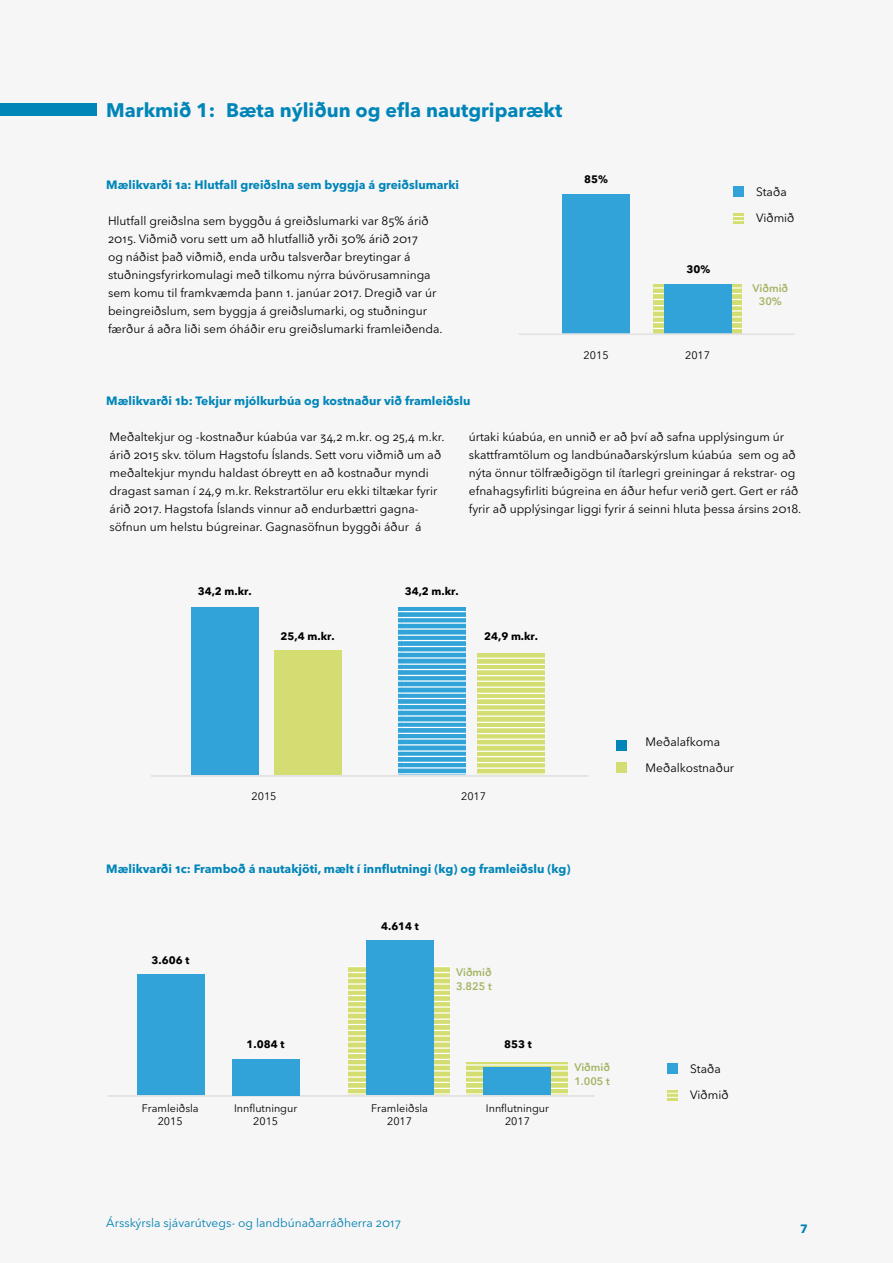
<style>
.page{position:relative;width:893px;height:1263px;background:#f6f6f6}
.page>*{position:absolute;margin:0;border:0;box-sizing:border-box;transform-origin:0 0}
.t1{font:700 19.5px "Avenir Next LT Pro";color:#0085b9}
.t2{font:12px/18px "Avenir Next LT Pro";color:#000}
.t3{font:700 12px "Avenir Next LT Pro";color:#0085b9}
.t4{font:12px "Avenir Next LT Pro";color:#0085b9}
.t5{font:10.8px/12.6px "Avenir Next LT Pro";color:#000;text-align:center}
.t6{font:700 10.8px "Avenir Next LT Pro";color:#000}
.t7{font:600 10.8px/13.6px "Avenir Next LT Pro";color:#a3b462}
</style>
<div class="page">
<div style="left:0;top:104px;width:96px;height:12px;background:#0085b9"></div>
<svg style="left:653px;top:284px;width:89px;height:49px"></svg>
<div style="left:562px;top:194px;width:68px;height:139px;background:#32a3d8"></div>
<div style="left:664px;top:284px;width:67px;height:49px;background:#32a3d8"></div>
<hr style="left:519px;top:333px;width:276px;height:2px;background:#e3e3e3">
<div style="left:274px;top:650px;width:67px;height:125px;background:#d3dd71"></div>
<div style="left:192px;top:607px;width:67px;height:168px;background:#32a3d8"></div>
<hr style="left:151px;top:775px;width:438px;height:2px;background:#e3e3e3">
<svg style="left:398px;top:607px;width:68px;height:168px;fill:#32a3d8"></svg>
<svg style="left:477px;top:653px;width:68px;height:122px;fill:#d3dd71"></svg>
<div style="left:733px;top:187px;width:11px;height:10px;background:#32a3d8"></div>
<svg style="left:733px;top:213px;width:11px;height:11px"></svg>
<svg style="left:733px;top:216px;width:11px;height:5px"></svg>
<div style="left:617px;top:740px;width:10px;height:10px;background:#0085b9"></div>
<div style="left:617px;top:763px;width:10px;height:10px;background:#d3dd71"></div>
<svg style="left:349px;top:966px;width:101px;height:129px;fill:#d3dd71"></svg>
<svg style="left:467px;top:1062px;width:101px;height:33px"></svg>
<div style="left:137px;top:974px;width:67px;height:122px;background:#32a3d8"></div>
<div style="left:366px;top:940px;width:67px;height:155px;background:#32a3d8"></div>
<div style="left:483px;top:1067px;width:68px;height:28px;background:#32a3d8"></div>
<hr style="left:108px;top:1095px;width:487px;height:2px;background:#e3e3e3">
<div style="left:232px;top:1059px;width:67px;height:37px;background:#32a3d8"></div>
<div style="left:667px;top:1063px;width:11px;height:11px;background:#32a3d8"></div>
<svg style="left:667px;top:1090px;width:11px;height:10px"></svg>
<svg style="left:667px;top:1093px;width:11px;height:5px"></svg>
<h1 class="t1" style="left:106px;top:98px;width:458px">Markmið 1: Bæta nýliðun og efla nautgriparækt</h1>
<p class="t3" style="left:106px;top:177px;width:354px">Mælikvarði 1a: Hlutfall greiðslna sem byggja á greiðslumarki</p>
<p class="t2" style="left:108px;top:212px;width:336px">Hlutfall greiðslna sem byggðu á greiðslumarki var 85% árið 2015. Viðmið voru sett um að hlutfallið yrði 30% árið 2017<br>og náðist það viðmið, enda urðu talsverðar breytingar á stuðningsfyrirkomulagi með tilkomu nýrra búvörusamninga sem komu til framkvæmda þann 1. janúar 2017. Dregið var úr beingreiðslum, sem byggja á greiðslumarki, og stuðningur færður á aðra liði sem óháðir eru greiðslumarki framleiðenda.</p>
<p class="t3" style="left:106px;top:393px;width:366px">Mælikvarði 1b: Tekjur mjólkurbúa og kostnaður við framleiðslu</p>
<p class="t6" style="left:584px;top:172px;width:25px">85%</p>
<p class="t6" style="left:686px;top:263px;width:25px">30%</p>
<p class="t5" style="left:584px;top:348px;width:27px">2015</p>
<p class="t5" style="left:685px;top:348px;width:27px">2017</p>
<p class="t2" style="left:756px;top:179px;width:40px;line-height:26.1px">Staða<br>Viðmið</p>
<p class="t7" style="left:753px;top:281px;width:37px;text-align:center">Viðmið<br>30%</p>
<p class="t2" style="left:110px;top:428px;width:337px">Meðaltekjur og -kostnaður kúabúa var 34,2 m.kr. og 25,4 m.kr. árið 2015 skv. tölum Hagstofu Íslands. Sett voru viðmið um að meðaltekjur myndu haldast óbreytt en að kostnaður myndi dragast saman í 24,9 m.kr. Rekstrartölur eru ekki tiltækar fyrir árið 2017. Hagstofa Íslands vinnur að endurbættri gagna&shy;söfnun um helstu búgreinar. Gagnasöfnun byggði áður á</p>
<p class="t2" style="left:469px;top:428px;width:334px">úrtaki kúabúa, en unnið er að því að safna upplýsingum úr skattframtölum og landbúnaðarskýrslum kúabúa sem og að nýta önnur tölfræðigögn til ítarlegri greiningar á rekstrar- og efnahagsyfirliti búgreina en áður hefur verið gert. Gert er ráð fyrir að upplýsingar liggi fyrir á seinni hluta þessa ársins 2018.</p>
<p class="t6" style="left:198px;top:584px;width:56px">34,2 m.kr.</p>
<p class="t6" style="left:281px;top:630px;width:56px">25,4 m.kr.</p>
<p class="t6" style="left:405px;top:584px;width:56px">34,2 m.kr.</p>
<p class="t6" style="left:484px;top:630px;width:56px">24,9 m.kr.</p>
<p class="t5" style="left:251px;top:790px;width:27px">2015</p>
<p class="t5" style="left:461px;top:790px;width:27px">2017</p>
<p class="t3" style="left:106px;top:861px;width:466px">Mælikvarði 1c: Framboð á nautakjöti, mælt í innflutningi (kg) og framleiðslu (kg)</p>
<p class="t6" style="left:152px;top:953px;width:39px">3.606 t</p>
<p class="t6" style="left:247px;top:1038px;width:39px">1.084 t</p>
<p class="t6" style="left:381px;top:920px;width:39px">4.614 t</p>
<p class="t7" style="left:456px;top:965px;width:37px">Viðmið<br>3.825 t</p>
<p class="t6" style="left:504px;top:1038px;width:29px">853 t</p>
<p class="t5" style="left:142px;top:1102px;width:58px">Framleiðsla<br>2015</p>
<p class="t5" style="left:234px;top:1102px;width:65px">Innflutningur<br>2015</p>
<p class="t5" style="left:371px;top:1102px;width:58px">Framleiðsla<br>2017</p>
<p class="t5" style="left:486px;top:1102px;width:65px">Innflutningur<br>2017</p>
<p class="t7" style="left:574px;top:1060px;width:37px">Viðmið<br>1.005 t</p>
<p class="t2" style="left:646px;top:728px;width:90px;line-height:26.1px">Meðalafkoma<br>Meðalkostnaður</p>
<p class="t2" style="left:690px;top:1056px;width:40px;line-height:26.1px">Staða<br>Viðmið</p>
<p class="t4" style="left:106px;top:1215px;width:296px">Ársskýrsla sjávarútvegs- og landbúnaðarráðherra 2017</p>
<p class="t3" style="left:800px;top:1221px;width:9px">7</p>
</div>
